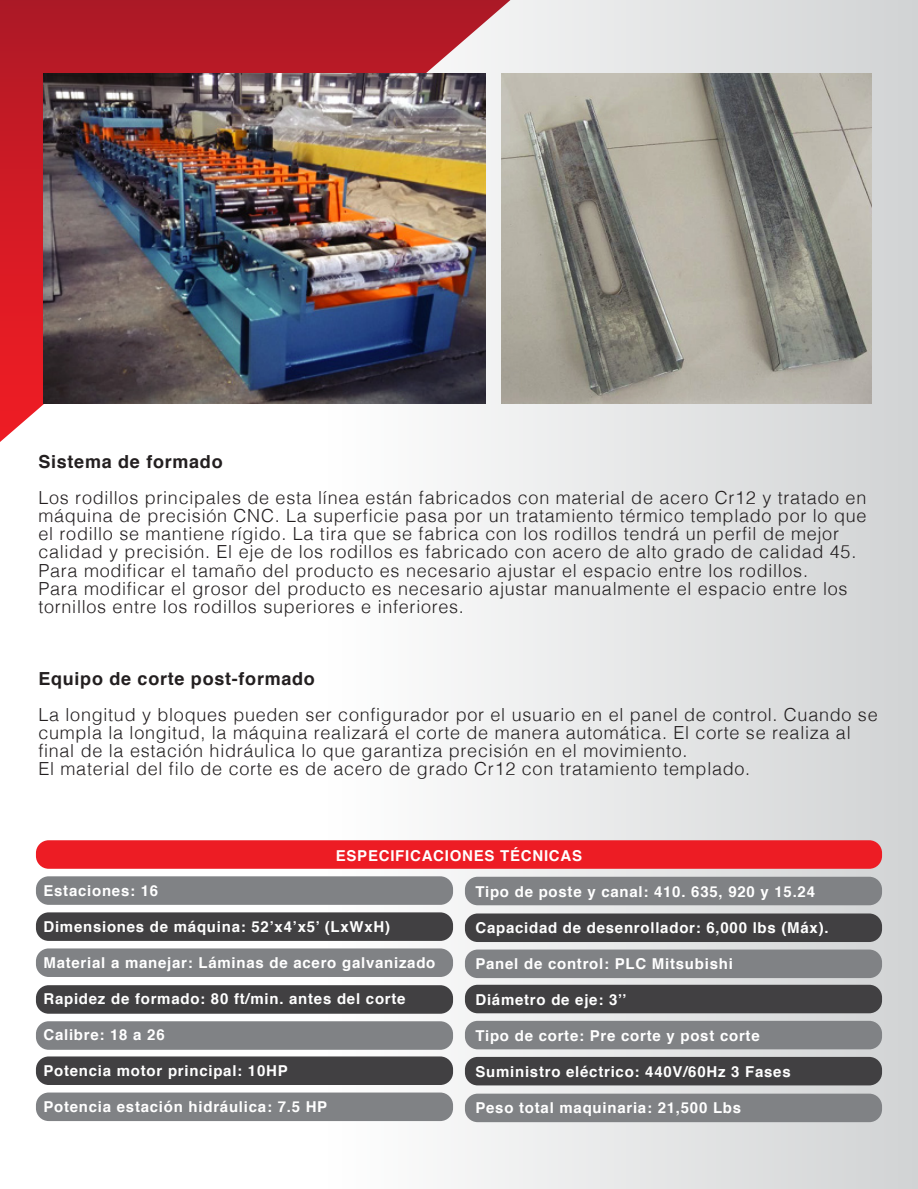
<style>
.page{position:relative;width:918px;height:1189px;background:#fff}
.page>*{position:absolute;margin:0;border:0;box-sizing:border-box;transform-origin:0 0}
.t1{font:300 18px/18px "Helvetica";letter-spacing:.04em;color:#231f20}
.t2{font:700 18px "Helvetica";letter-spacing:.04em;color:#231f20}
.t3{font:700 15px "Helvetica";letter-spacing:.05em;color:#fff}
</style>
<div class="page">
<div style="left:325px;top:0;width:593px;height:1188px;background:linear-gradient(to right,#fcfcfc,#d1d3d4)"></div>
<svg style="left:0;top:0;width:510px;height:442px"></svg>
<div style="left:36px;top:840px;width:846px;height:28px;background:#ed1c24;border-radius:13px"></div>
<div style="left:36px;top:876px;width:417px;height:28px;background:#808285;border-radius:13px"></div>
<div style="left:36px;top:912px;width:417px;height:28px;background:#414042;border-radius:13px"></div>
<div style="left:36px;top:948px;width:417px;height:28px;background:#808285;border-radius:13px"></div>
<div style="left:36px;top:984px;width:417px;height:29px;background:#414042;border-radius:13px"></div>
<div style="left:36px;top:1020px;width:417px;height:29px;background:#808285;border-radius:13px"></div>
<div style="left:36px;top:1056px;width:417px;height:28px;background:#414042;border-radius:13px"></div>
<div style="left:36px;top:1092px;width:417px;height:28px;background:#808285;border-radius:13px"></div>
<div style="left:465px;top:876px;width:417px;height:29px;background:#808285;border-radius:13px"></div>
<div style="left:465px;top:913px;width:417px;height:28px;background:#414042;border-radius:13px"></div>
<div style="left:465px;top:949px;width:417px;height:28px;background:#808285;border-radius:13px"></div>
<div style="left:465px;top:984px;width:417px;height:28px;background:#414042;border-radius:13px"></div>
<div style="left:465px;top:1020px;width:417px;height:28px;background:#808285;border-radius:13px"></div>
<div style="left:465px;top:1056px;width:417px;height:29px;background:#414042;border-radius:13px"></div>
<div style="left:465px;top:1093px;width:417px;height:28px;background:#808285;border-radius:13px"></div>
<img style="left:44px;top:74px;width:441px;height:329px">
<img style="left:501px;top:74px;width:371px;height:329px">
<p class="t2" style="left:38px;top:447px;width:186px">Sistema de formado</p>
<p class="t1" style="left:38px;top:487px;width:830px">Los rodillos principales de esta línea están fabricados con material de acero Cr12 y tratado en máquina de precisión CNC. La superficie pasa por un tratamiento térmico templado por lo que el rodillo se mantiene rígido. La tira que se fabrica con los rodillos tendrá un perfil de mejor calidad y precisión. El eje de los rodillos es fabricado con acero de alto grado de calidad 45.<br>Para modificar el tamaño del producto es necesario ajustar el espacio entre los rodillos.<br>Para modificar el grosor del producto es necesario ajustar manualmente el espacio entre los tornillos entre los rodillos superiores e inferiores.</p>
<p class="t2" style="left:38px;top:663px;width:278px">Equipo de corte post-formado</p>
<p class="t1" style="left:38px;top:703px;width:841px">La longitud y bloques pueden ser configurador por el usuario en el panel de control. Cuando se cumpla la longitud, la máquina realizará el corte de manera automática. El corte se realiza al final de la estación hidráulica lo que garantiza precisión en el movimiento.<br>El material del filo de corte es de acero de grado Cr12 con tratamiento templado.</p>
<p class="t3" style="left:336px;top:843px;width:248px">ESPECIFICACIONES TÉCNICAS</p>
<p class="t3" style="left:43px;top:878px;width:116px">Estaciones: 16</p>
<p class="t3" style="left:43px;top:914px;width:348px">Dimensiones de máquina: 52’x4’x5’ (LxWxH)</p>
<p class="t3" style="left:43px;top:950px;width:394px">Material a manejar: Láminas de acero galvanizado</p>
<p class="t3" style="left:43px;top:986px;width:364px">Rapidez de formado: 80 ft/min. antes del corte</p>
<p class="t3" style="left:43px;top:1022px;width:123px">Calibre: 18 a 26</p>
<p class="t3" style="left:43px;top:1058px;width:246px">Potencia motor principal: 10HP</p>
<p class="t3" style="left:43px;top:1094px;width:285px">Potencia estación hidráulica: 7.5 HP</p>
<p class="t3" style="left:475px;top:878px;width:341px">Tipo de poste y canal: 410. 635, 920 y 15.24</p>
<p class="t3" style="left:475px;top:914px;width:355px">Capacidad de desenrollador: 6,000 lbs (Máx).</p>
<p class="t3" style="left:475px;top:950px;width:259px">Panel de control: PLC Mitsubishi</p>
<p class="t3" style="left:475px;top:986px;width:153px">Diámetro de eje: 3’’</p>
<p class="t3" style="left:475px;top:1022px;width:286px">Tipo de corte: Pre corte y post corte</p>
<p class="t3" style="left:475px;top:1058px;width:317px">Suministro eléctrico: 440V/60Hz 3 Fases</p>
<p class="t3" style="left:475px;top:1094px;width:267px">Peso total maquinaria: 21,500 Lbs</p>
</div>
